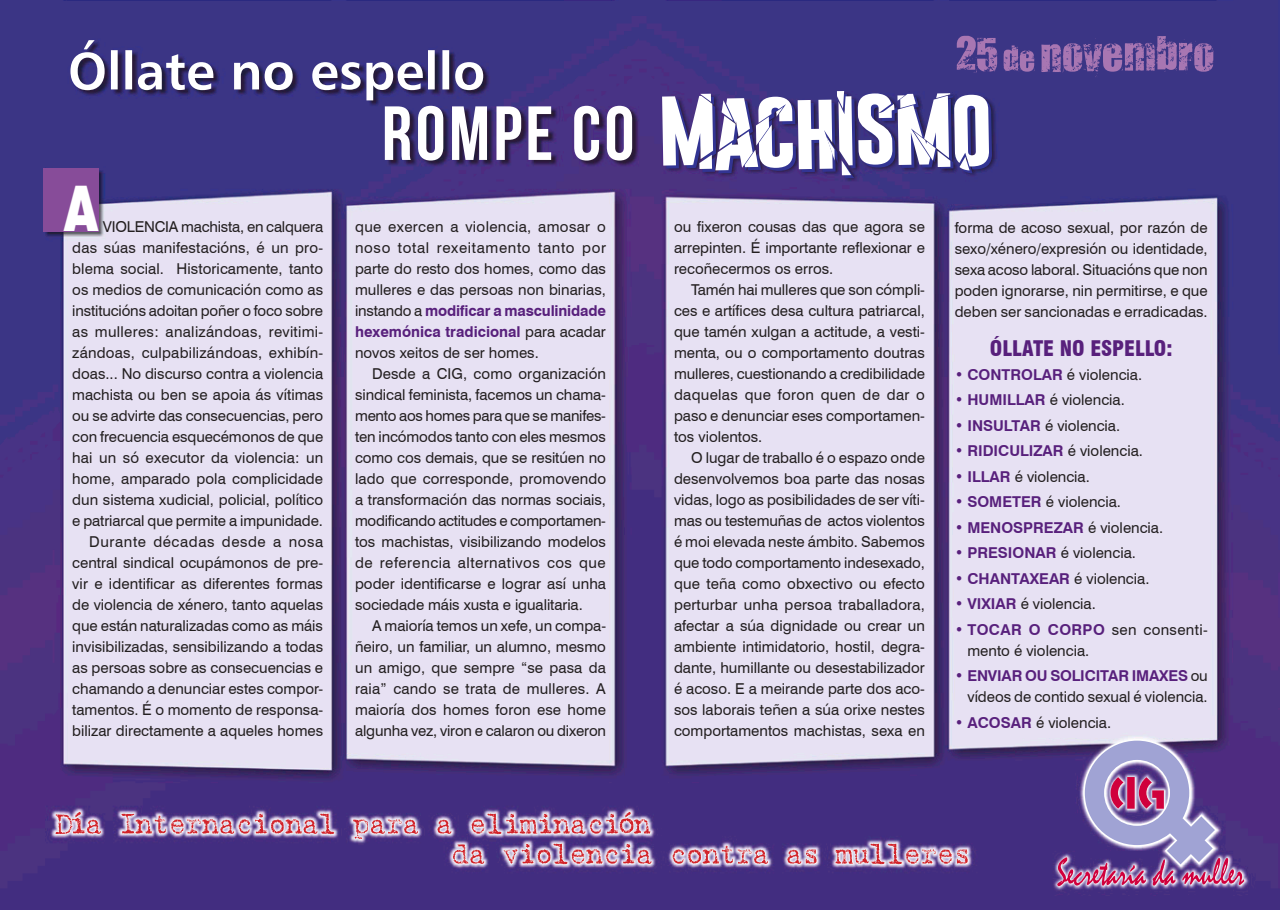
<style>
.page{position:relative;width:1280px;height:910px;background:#fff}
.page>*{position:absolute;margin:0;border:0;box-sizing:border-box;transform-origin:0 0}
.t1{font:900 63px "Swiss 721 BT";color:#fff;scale:.75 1}
.t2{font:900 condensed 21px "Swiss 721 BT";color:#58207c}
.t3{font:15px/21px "Swiss 721 BT";color:#231f20;text-align:justify}
.t4{font:700 15px "Swiss 721 BT";color:#58207c}
.s1{font-weight:700;color:#58207c}
.s2{font-weight:400;color:#231f20}
</style>
<div class="page">
<img style="left:0;top:0;width:1280px;height:910px">
<svg style="left:957px;top:36px;width:256px;height:41px;background:#695098"></svg>
<svg style="left:1057px;top:738px;width:187px;height:148px;background:#8569a4"></svg>
<div style="left:43px;top:168px;width:55px;height:63px;background:#874c99"></div>
<svg style="left:385px;top:106px;width:247px;height:55px"></svg>
<svg style="left:70px;top:40px;width:413px;height:60px"></svg>
<svg style="left:55px;top:812px;width:913px;height:52px;background:#795b96"></svg>
<svg style="left:662px;top:91px;width:330px;height:87px"></svg>
<h1 class="t1" style="left:64px;top:170px;width:48px">A</h1>
<p class="t3" style="left:72px;top:216px;width:252px;text-align:right">VIOLENCIA machista, en calquera<br>das súas manifestacións, é un pro&shy;blema social. Historicamente, tanto os medios de comunicación como as institucións adoitan poñer o foco sobre as mulleres: analizándoas, revitimi&shy;zándoas, culpabilizándoas, exhibín&shy;doas... No discurso contra a violencia machista ou ben se apoia ás vítimas ou se advirte das consecuencias, pero con frecuencia esquecémonos de que hai un só executor da violencia: un home, amparado pola complicidade dun sistema xudicial, policial, político e patriarcal que permite a impunidade.<br>Durante décadas desde a nosa central sindical ocupámonos de pre&shy;vir e identificar as diferentes formas de violencia de xénero, tanto aquelas que están naturalizadas como as máis invisibilizadas, sensibilizando a todas as persoas sobre as consecuencias e chamando a denunciar estes compor&shy;tamentos. É o momento de responsa&shy;bilizar directamente a aqueles homes</p>
<p class="t3" style="left:355px;top:216px;width:252px">que exercen a violencia, amosar o noso total rexeitamento tanto por parte do resto dos homes, como das mulleres e das persoas non binarias, instando a <span class="s1">modificar a masculinidade hexemónica tradicional</span> para acadar novos xeitos de ser homes.</p>
<p class="t3" style="left:355px;top:363px;width:252px;text-indent:17px">Desde a CIG, como organización sindical feminista, facemos un chama&shy;mento aos homes para que se manifes&shy;ten incómodos tanto con eles mesmos como cos demais, que se resitúen no lado que corresponde, promovendo a transformación das normas sociais, modificando actitudes e comportamen&shy;tos machistas, visibilizando modelos de referencia alternativos cos que poder identificarse e lograr así unha sociedade máis xusta e igualitaria.</p>
<p class="t3" style="left:355px;top:615px;width:252px;text-indent:17px">A maioría temos un xefe, un compa&shy;ñeiro, un familiar, un alumno, mesmo un amigo, que sempre “se pasa da raia” cando se trata de mulleres. A maioría dos homes foron ese home algunha vez, viron e calaron ou dixeron</p>
<p class="t3" style="left:674px;top:216px;width:252px">ou fixeron cousas das que agora se arrepinten. É importante reflexionar e recoñecermos os erros.</p>
<p class="t3" style="left:674px;top:279px;width:252px;text-indent:17px">Tamén hai mulleres que son cómpli&shy;ces e artífices desa cultura patriarcal, que tamén xulgan a actitude, a vesti&shy;menta, ou o comportamento doutras mulleres, cuestionando a credibilidade daquelas que foron quen de dar o paso e denunciar eses comportamen&shy;tos violentos.</p>
<p class="t3" style="left:674px;top:447px;width:252px;text-indent:17px">O lugar de traballo é o espazo onde desenvolvemos boa parte das nosas vidas, logo as posibilidades de ser víti&shy;mas ou testemuñas de actos violentos é moi elevada neste ámbito. Sabemos que todo comportamento indesexado, que teña como obxectivo ou efecto perturbar unha persoa traballadora, afectar a súa dignidade ou crear un ambiente intimidatorio, hostil, degra&shy;dante, humillante ou desestabilizador é acoso. E a meirande parte dos aco&shy;sos laborais teñen a súa orixe nestes comportamentos machistas, sexa en</p>
<p class="t3" style="left:955px;top:217px;width:255px">forma de acoso sexual, por razón de sexo/xénero/expresión ou identidade, sexa acoso laboral. Situacións que non poden ignorarse, nin permitirse, e que deben ser sancionadas e erradicadas.</p>
<h2 class="t2" style="left:990px;top:336px;width:184px">ÓLLATE NO ESPELLO:</h2>
<p class="t3" style="left:955px;top:364px;width:189px"><span class="s1">• CONTROLAR</span> é violencia.</p>
<p class="t3" style="left:955px;top:389px;width:172px"><span class="s1">• HUMILLAR</span> é violencia.</p>
<p class="t3" style="left:955px;top:415px;width:167px"><span class="s1">• INSULTAR</span> é violencia.</p>
<p class="t4" style="left:955px;top:442px;width:190px">• RIDICULIZAR <span class="s2">é violencia.</span></p>
<p class="t3" style="left:955px;top:466px;width:137px"><span class="s1">• ILLAR</span> é violencia.</p>
<p class="t3" style="left:955px;top:491px;width:168px"><span class="s1">• SOMETER</span> é violencia.</p>
<p class="t4" style="left:955px;top:518px;width:210px">• MENOSPREZAR <span class="s2">é violencia.</span></p>
<p class="t3" style="left:955px;top:542px;width:183px"><span class="s1">• PRESIONAR</span> é violencia.</p>
<p class="t4" style="left:955px;top:569px;width:196px">• CHANTAXEAR <span class="s2">é violencia.</span></p>
<p class="t3" style="left:955px;top:593px;width:143px"><span class="s1">• VIXIAR</span> é violencia.</p>
<p class="t3" style="left:967px;top:619px;width:242px;text-indent:-13px"><span class="s1">• TOCAR O CORPO</span> sen consenti&shy;mento é violencia.</p>
<p class="t3" style="left:955px;top:665px;width:255px;text-align:right"><span class="s1">• ENVIAR OU SOLICITAR IMAXES</span> ou vídeos de contido sexual é violencia.</p>
<p class="t3" style="left:955px;top:712px;width:158px"><span class="s1">• ACOSAR</span> é violencia.</p>
</div>
